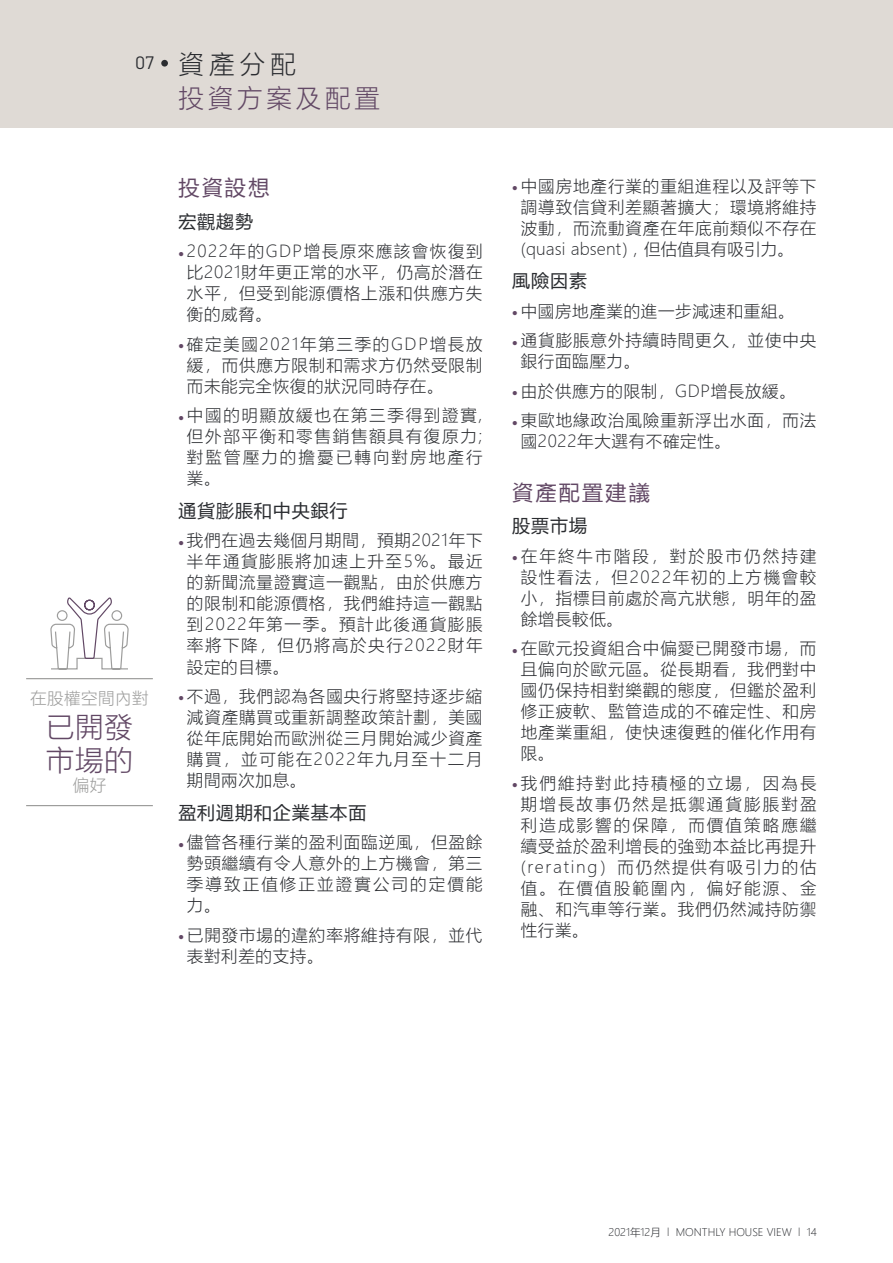
<style>
.page{position:relative;width:893px;height:1263px;background:#fff}
.page>*{position:absolute;margin:0;border:0;box-sizing:border-box;transform-origin:0 0}
.t1{font:300 28.5px/33px "Microsoft Ya Hei";letter-spacing:.03em;color:#624865}
.t2{font:300 25.5px/34.2px "Microsoft Ya Hei";letter-spacing:.15em;color:#624865}
.t3{font:21px "Microsoft Ya Hei";letter-spacing:.11em;color:#624865}
.t4{font:18px "Microsoft Ya Hei";letter-spacing:.05em;color:#2a2c30}
.t5{font:300 16.5px/21px "Microsoft Ya Hei";letter-spacing:.055em;color:#2a2c30;text-align:justify}
.t6{font:300 16.5px "Microsoft Ya Hei";letter-spacing:.03em;color:#9d9d9c}
.t7{font:300 10.5px "Microsoft Ya Hei";color:#2a2c30}
.s1{font-family:"Barlow";font-weight:400;font-size:18px;color:#2a2c30}
.s2{color:#2a2c30}
.s3{font-family:"Barlow";font-weight:400;font-size:18px;color:#624865}
</style>
<div class="page">
<div style="left:0;top:0;width:893px;height:128px;background:#dfdad5"></div>
<div style="left:161px;top:60px;width:7px;height:7px;background:#2a2c30;border-radius:50%"></div>
<hr style="left:26px;top:805px;width:127px;height:1px;background:#9d9d9c">
<hr style="left:26px;top:678px;width:127px;height:1px;background:#9d9d9c">
<svg style="left:50px;top:597px;width:79px;height:73px"></svg>
<h2 class="t2" style="left:179px;top:46px;width:203px;text-indent:-43px"><span class="s1">07</span> <span class="s2">資產分配<br></span>投資方案及配置</h2>
<p class="t6" style="left:30px;top:687px;width:120px">在股權空間內對</p>
<h1 class="t1" style="left:46px;top:710px;width:89px">已開發市場的</h1>
<p class="t6" style="left:73px;top:774px;width:35px">偏好</p>
<p class="t3" style="left:178px;top:174px;width:92px">投資設想</p>
<p class="t4" style="left:178px;top:209px;width:76px">宏觀趨勢</p>
<p class="t5" style="left:187px;top:241px;width:297px;text-indent:-9px"><span class="s3">•</span>2022年的GDP增長原來應該會恢復到比2021財年更正常的水平，仍高於潛在水平，但受到能源價格上漲和供應方失衡的威脅。</p>
<p class="t5" style="left:187px;top:333px;width:297px;text-indent:-9px"><span class="s3">•</span>確定美國2021年第三季的GDP增長放緩，而供應方限制和需求方仍然受限制而未能完全恢復的狀況同時存在。</p>
<p class="t5" style="left:187px;top:405px;width:297px;text-indent:-9px"><span class="s3">•</span>中國的明顯放緩也在第三季得到證實,但外部平衡和零售銷售額具有復原力;對監管壓力的擔憂已轉向對房地產行業。</p>
<p class="t4" style="left:178px;top:498px;width:171px">通貨膨脹和中央銀行</p>
<p class="t5" style="left:187px;top:530px;width:297px;text-indent:-9px"><span class="s3">•</span> 我們在過去幾個月期間，預期2021年下半年通貨膨脹將加速上升至5%。最近的新聞流量證實這一觀點，由於供應方的限制和能源價格，我們維持這一觀點到2022年第一季。預計此後通貨膨脹率將下降，但仍將高於央行2022財年設定的目標。</p>
<p class="t5" style="left:187px;top:685px;width:297px;text-indent:-9px"><span class="s3">•</span> 不過，我們認為各國央行將堅持逐步縮減資產購買或重新調整政策計劃，美國從年底開始而歐洲從三月開始減少資產購買，並可能在2022年九月至十二月期間兩次加息。</p>
<p class="t4" style="left:178px;top:800px;width:190px">盈利週期和企業基本面</p>
<p class="t5" style="left:187px;top:831px;width:297px;text-indent:-9px"><span class="s3">•</span> 儘管各種行業的盈利面臨逆風，但盈餘勢頭繼續有令人意外的上方機會，第三季導致正值修正並證實公司的定價能力。</p>
<p class="t5" style="left:187px;top:924px;width:297px;text-indent:-9px"><span class="s3">•</span> 已開發市場的違約率將維持有限，並代表對利差的支持。</p>
<p class="t5" style="left:521px;top:175px;width:297px;text-indent:-9px"><span class="s3">•</span> 中國房地產行業的重組進程以及評等下調導致信貸利差顯著擴大；環境將維持波動，而流動資產在年底前類似不存在(quasi absent），但估值具有吸引力。</p>
<p class="t4" style="left:512px;top:269px;width:76px">風險因素</p>
<p class="t5" style="left:512px;top:300px;width:284px"><span class="s3">•</span> 中國房地產業的進一步減速和重組。</p>
<p class="t5" style="left:521px;top:329px;width:297px;text-indent:-9px"><span class="s3">•</span> 通貨膨脹意外持續時間更久，並使中央銀行面臨壓力。</p>
<p class="t5" style="left:512px;top:380px;width:285px"><span class="s3">•</span> 由於供應方的限制，GDP增長放緩。</p>
<p class="t5" style="left:521px;top:409px;width:297px;text-indent:-9px"><span class="s3">•</span> 東歐地緣政治風險重新浮出水面，而法國2022年大選有不確定性。</p>
<p class="t3" style="left:512px;top:478px;width:139px">資產配置建議</p>
<p class="t4" style="left:512px;top:514px;width:76px">股票市場</p>
<p class="t5" style="left:521px;top:545px;width:297px;text-indent:-9px"><span class="s3">•</span>在年終牛市階段，對於股市仍然持建設性看法，但2022年初的上方機會較小，指標目前處於高亢狀態，明年的盈餘增長較低。</p>
<p class="t5" style="left:521px;top:638px;width:297px;text-indent:-9px"><span class="s3">•</span> 在歐元投資組合中偏愛已開發市場，而且偏向於歐元區。從長期看，我們對中國仍保持相對樂觀的態度，但鑑於盈利修正疲軟、監管造成的不確定性、和房地產業重組，使快速復甦的催化作用有限。</p>
<p class="t5" style="left:521px;top:772px;width:297px;text-indent:-9px"><span class="s3">•</span>我們維持對此持積極的立場，因為長期增長故事仍然是抵禦通貨膨脹對盈利造成影響的保障，而價值策略應繼續受益於盈利增長的強勁本益比再提升(rerating）而仍然提供有吸引力的估值。在價值股範圍內，偏好能源、金融、和汽車等行業。我們仍然減持防禦性行業。</p>
<p class="t7" style="left:608px;top:1225px;width:210px">2021年12月 l MONTHLY HOUSE VIEW l 14</p>
</div>
